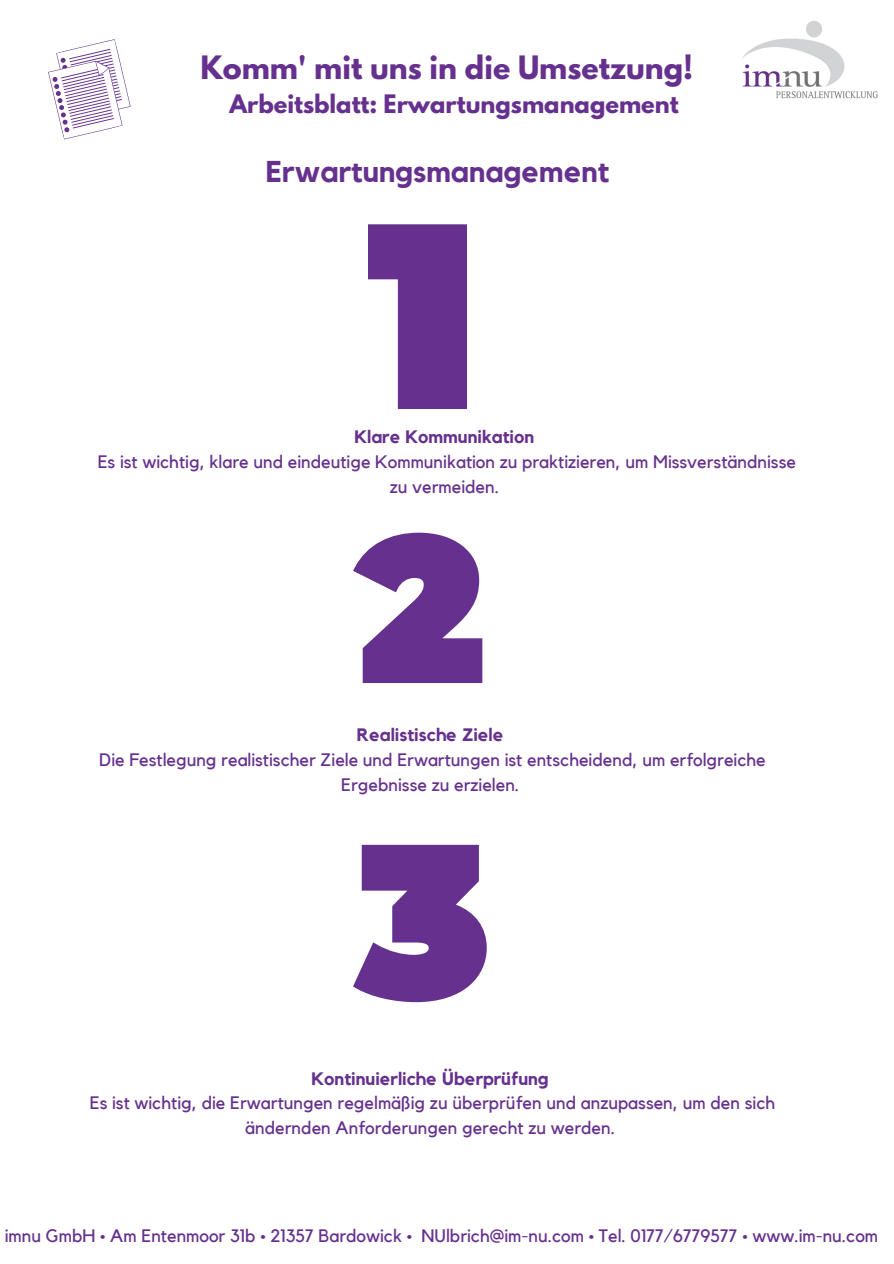
<style>
.page{position:relative;width:894px;height:1264px;background:#fff}
.page>*{position:absolute;margin:0;border:0;box-sizing:border-box;transform-origin:0 0}
.t1{font:700 30px "Kollektif";color:#66318e}
.t2{font:700 28.5px "League Spartan";color:#66318e}
.t3{font:700 22.5px "League Spartan";color:#66318e}
.t4{font:18px/24.8px "Kollektif";color:#66318e;text-align:center}
.t5{font:700 18px "Kollektif";color:#66318e}
</style>
<div class="page">
<svg style="left:48px;top:39px;width:83px;height:101px"></svg>
<svg style="left:368px;top:224px;width:99px;height:185px"></svg>
<img style="left:742px;top:21px;width:136px;height:77px">
<svg style="left:353px;top:532px;width:129px;height:151px"></svg>
<svg style="left:353px;top:844px;width:133px;height:158px"></svg>
<h2 class="t2" style="left:200px;top:54px;width:494px">Komm' mit uns in die Umsetzung!</h2>
<h1 class="t3" style="left:229px;top:93px;width:450px">Arbeitsblatt: Erwartungsmanagement</h1>
<p class="t1" style="left:266px;top:157px;width:345px">Erwartungsmanagement</p>
<p class="t5" style="left:354px;top:428px;width:181px">Klare Kommunikation</p>
<p class="t4" style="left:98px;top:450px;width:699px">Es ist wichtig, klare und eindeutige Kommunikation zu praktizieren, um Missverständnisse zu vermeiden.</p>
<p class="t5" style="left:356px;top:726px;width:148px">Realistische Ziele</p>
<h1 class="t4" style="left:99px;top:748px;width:668px">Die Festlegung realistischer Ziele und Erwartungen ist entscheidend, um erfolgreiche<br>Ergebnisse zu erzielen.</h1>
<p class="t5" style="left:311px;top:1070px;width:239px">Kontinuierliche Ü berprü fung</p>
<p class="t4" style="left:90px;top:1091px;width:686px">Es ist wichtig, die Erwartungen regelmäßig zu überprüfen und anzupassen, um den sich ändernden Anforderungen gerecht zu werden.</p>
<p class="t4" style="left:5px;top:1223px;width:874px">imnu GmbH • Am Entenmoor 31b • 21357 Bardowick • NUlbrich@im-nu.com • Tel. 0177/6779577 • www.im-nu.com</p>
</div>
